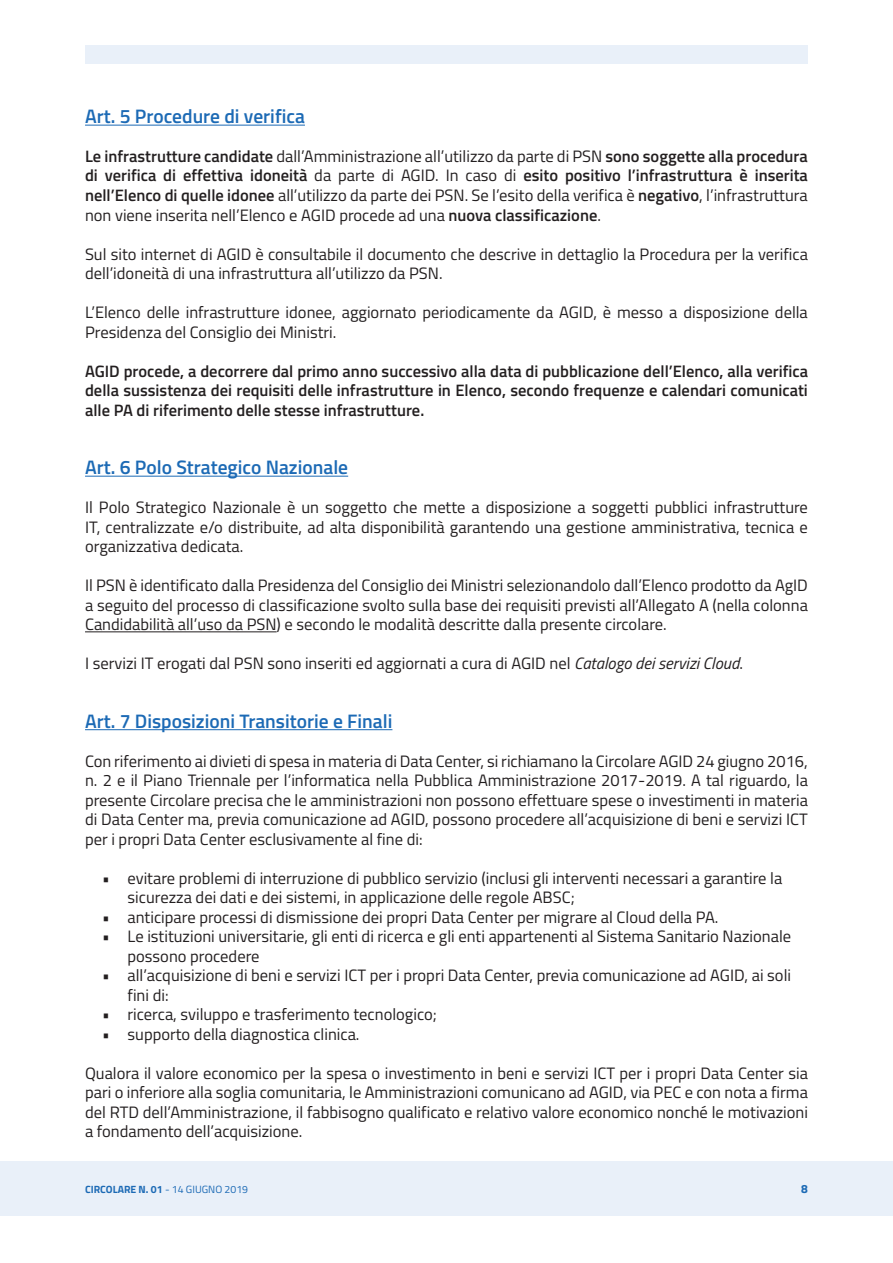
<style>
.page{position:relative;width:893px;height:1263px;background:#fff}
.page>*{position:absolute;margin:0;border:0;box-sizing:border-box;transform-origin:0 0}
.t1{font:600 19.5px "Titillium";color:#1c6ab5}
.t2{font:16.5px/19.5px "Titillium";color:#231f20;text-align:justify}
.t3{font:600 16.5px/19.5px "Titillium";color:#231f20;text-align:justify}
.t4{font:700 12px "Titillium";color:#1c6ab5}
.t5{font:700 10.5px "Titillium";color:#1c6ab5}
.s1{font-weight:600}
.s2{font-style:italic}
.s3{font-weight:400}
</style>
<div class="page">
<div style="left:0;top:1162px;width:893px;height:54px;background:#e9f0f9"></div>
<div style="left:85px;top:46px;width:723px;height:18px;background:#e9f0f9"></div>
<hr style="left:85px;top:125px;width:220px;height:1px;background:#1c6ab5">
<hr style="left:85px;top:476px;width:263px;height:1px;background:#1c6ab5">
<hr style="left:85px;top:632px;width:192px;height:1px;background:#231f20">
<hr style="left:85px;top:729px;width:307px;height:1px;background:#1c6ab5">
<p class="t1" style="left:85px;top:101px;width:221px">Art. 5 Procedure di verifica</p>
<p class="t2" style="left:85px;top:146px;width:724px"><span class="s1">Le infrastrutture candidate</span> dall’Amministrazione all’utilizzo da parte di PSN <span class="s1">sono soggette alla procedura di verifica di effettiva idoneità</span> da parte di AGID. In caso di <span class="s1">esito positivo l’infrastruttura è inserita nell’Elenco di quelle idonee</span> all’utilizzo da parte dei PSN. Se l’esito della verifica è <span class="s1">negativo</span>, l’infrastruttura non viene inserita nell’Elenco e AGID procede ad una <span class="s1">nuova classificazione</span>.</p>
<p class="t2" style="left:85px;top:243px;width:724px">Sul sito internet di AGID è consultabile il documento che descrive in dettaglio la Procedura per la verifica dell’idoneità di una infrastruttura all’utilizzo da PSN.</p>
<p class="t2" style="left:85px;top:302px;width:724px">L’Elenco delle infrastrutture idonee, aggiornato periodicamente da AGID, è messo a disposizione della<br>Presidenza del Consiglio dei Ministri.</p>
<p class="t3" style="left:85px;top:360px;width:724px">AGID procede, a decorrere dal primo anno successivo alla data di pubblicazione dell’Elenco, alla verifica della sussistenza dei requisiti delle infrastrutture in Elenco, secondo frequenze e calendari comunicati alle PA di riferimento delle stesse infrastrutture.</p>
<p class="t1" style="left:85px;top:452px;width:265px">Art. 6 Polo Strategico Nazionale</p>
<p class="t2" style="left:85px;top:497px;width:724px">Il Polo Strategico Nazionale è un soggetto che mette a disposizione a soggetti pubblici infrastrutture IT, centralizzate e/o distribuite, ad alta disponibilità garantendo una gestione amministrativa, tecnica e organizzativa dedicata.</p>
<p class="t2" style="left:85px;top:575px;width:724px">Il PSN è identificato dalla Presidenza del Consiglio dei Ministri selezionandolo dall’Elenco prodotto da AgID a seguito del processo di classificazione svolto sulla base dei requisiti previsti all’Allegato A (nella colonna Candidabilità all’uso da PSN) e secondo le modalità descritte dalla presente circolare.</p>
<p class="t2" style="left:85px;top:653px;width:659px">I servizi IT erogati dal PSN sono inseriti ed aggiornati a cura di AGID nel <span class="s2">Catalogo dei servizi Cloud</span>.</p>
<p class="t1" style="left:85px;top:706px;width:309px">Art. 7 Disposizioni Transitorie e Finali</p>
<p class="t2" style="left:85px;top:750px;width:724px">Con riferimento ai divieti di spesa in materia di Data Center, si richiamano la Circolare AGID 24 giugno 2016, n. 2 e il Piano Triennale per l’informatica nella Pubblica Amministrazione 2017-2019. A tal riguardo, la presente Circolare precisa che le amministrazioni non possono effettuare spese o investimenti in materia di Data Center ma, previa comunicazione ad AGID, possono procedere all’acquisizione di beni e servizi ICT per i propri Data Center esclusivamente al fine di:</p>
<p class="t2" style="left:128px;top:867px;width:656px;text-indent:-26px">• evitare problemi di interruzione di pubblico servizio (inclusi gli interventi necessari a garantire la sicurezza dei dati e dei sistemi, in applicazione delle regole ABSC;</p>
<p class="t2" style="left:102px;top:906px;width:618px">• anticipare processi di dismissione dei propri Data Center per migrare al Cloud della PA.</p>
<p class="t2" style="left:128px;top:926px;width:665px;text-indent:-26px">• Le istituzioni universitarie, gli enti di ricerca e gli enti appartenenti al Sistema Sanitario Nazionale possono procedere</p>
<p class="t2" style="left:128px;top:965px;width:665px;text-indent:-26px">• all’acquisizione di beni e servizi ICT per i propri Data Center, previa comunicazione ad AGID, ai soli fini di:</p>
<p class="t2" style="left:102px;top:1004px;width:336px">• ricerca, sviluppo e trasferimento tecnologico;</p>
<p class="t2" style="left:102px;top:1023px;width:259px">• supporto della diagnostica clinica.</p>
<p class="t2" style="left:85px;top:1062px;width:724px">Qualora il valore economico per la spesa o investimento in beni e servizi ICT per i propri Data Center sia pari o inferiore alla soglia comunitaria, le Amministrazioni comunicano ad AGID, via PEC e con nota a firma del RTD dell’Amministrazione, il fabbisogno qualificato e relativo valore economico nonché le motivazioni a fondamento dell’acquisizione.</p>
<p class="t5" style="left:85px;top:1181px;width:165px">CIRCOLARE N. 01 <span class="s3">- 14 GIUGNO 2019</span></p>
<p class="t4" style="left:801px;top:1179px;width:8px">8</p>
</div>
